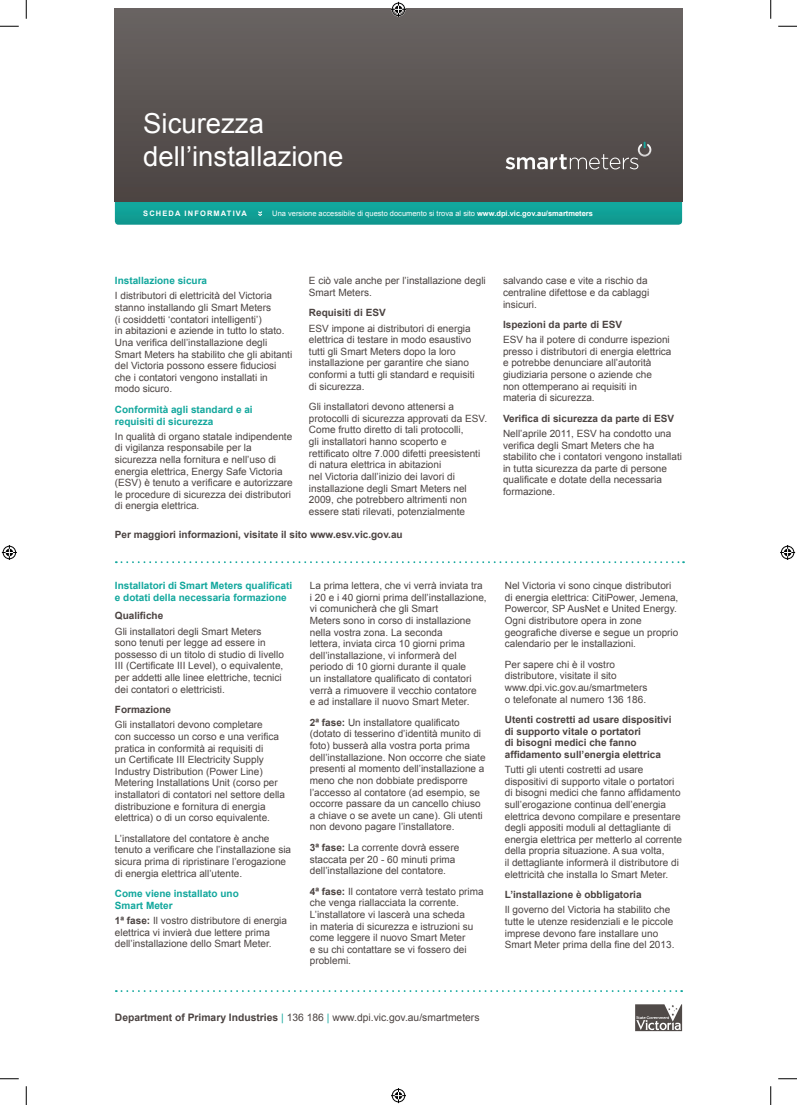
<style>
.page{position:relative;width:797px;height:1105px;background:#fff}
.page>*{position:absolute;margin:0;border:0;box-sizing:border-box;transform-origin:0 0}
.Title_White{font:27.5px/33px "Arial";color:#fff}
.Body_Sub_Heading__Me{font:10.25px "Arial";color:#4b4341}
.Body__Light_Charcoal{font:10px/11.6px "Arial";color:#4b4341}
.Body_Sub_Heading__Me-2{font:700 10px/11.6px "Arial";color:#4b4341}
.Body_Heading__Bold_O{font:700 10px/11.6px "Arial";color:#12a79d}
.Body_Sub_Heading__Me-3{font:7.5px "Arial";color:#fff}
.t1{font:700 7.5px "Arial";letter-spacing:.15em;color:#fff}
.s1{font-weight:700}
.s2{color:#12a79d}
</style>
<div class="page">
<div style="left:115px;top:9px;width:567px;height:193px;background:linear-gradient(to bottom,#696462,#4b4442)"></div>
<svg style="left:505px;top:142px;width:146px;height:27px;background:#6c6765"></svg>
<svg style="left:116px;top:561px;width:568px;height:2px"></svg>
<svg style="left:116px;top:990px;width:566px;height:2px"></svg>
<svg style="left:635px;top:1004px;width:47px;height:27px"></svg>
<svg style="left:115px;top:196px;width:567px;height:29px;background:#1f8d85"></svg>
<svg style="left:0;top:25px;width:19px;height:2px"></svg>
<svg style="left:778px;top:25px;width:19px;height:2px"></svg>
<svg style="left:0;top:1078px;width:19px;height:1px"></svg>
<svg style="left:778px;top:1078px;width:19px;height:1px"></svg>
<svg style="left:25px;top:0;width:2px;height:19px"></svg>
<svg style="left:25px;top:1086px;width:2px;height:19px"></svg>
<svg style="left:770px;top:0;width:1px;height:19px"></svg>
<svg style="left:770px;top:1086px;width:1px;height:19px"></svg>
<svg style="left:391px;top:2px;width:15px;height:15px"></svg>
<svg style="left:391px;top:1088px;width:15px;height:15px"></svg>
<svg style="left:2px;top:545px;width:15px;height:15px"></svg>
<svg style="left:780px;top:545px;width:15px;height:15px"></svg>
<p class="Title_White" style="left:143px;top:107px;width:202px">Sicurezza dell’installazione</p>
<p class="t1" style="left:143px;top:208px;width:105px">SCHEDA INFORMATIVA</p>
<p class="Body_Sub_Heading__Me-3" style="left:272px;top:209px;width:322px">Una versione accessibile di questo documento si trova al sito <span class="s1">www.dpi.vic.gov.au/smartmeters</span></p>
<p class="Body_Heading__Bold_O" style="left:115px;top:275px;width:94px">Installazione sicura</p>
<p class="Body__Light_Charcoal" style="left:115px;top:290px;width:179px">I distributori di elettricità del Victoria stanno installando gli Smart Meters<br>(i cosiddetti ‘contatori intelligenti’)<br>in abitazioni e aziende in tutto lo stato.<br>Una verifica dell’installazione degli Smart Meters ha stabilito che gli abitanti del Victoria possono essere fiduciosi che i contatori vengono installati in modo sicuro.</p>
<p class="Body_Heading__Bold_O" style="left:115px;top:404px;width:139px">Conformità agli standard e ai requisiti di sicurezza</p>
<p class="Body__Light_Charcoal" style="left:115px;top:430px;width:179px">In qualità di organo statale indipendente di vigilanza responsabile per la sicurezza nella fornitura e nell’uso di energia elettrica, Energy Safe Victoria (ESV) è tenuto a verificare e autorizzare le procedure di sicurezza dei distributori di energia elettrica.</p>
<p class="Body__Light_Charcoal" style="left:309px;top:275px;width:178px">E ciò vale anche per l’installazione degli<br>Smart Meters.</p>
<p class="Body_Sub_Heading__Me-2" style="left:309px;top:307px;width:78px">Requisiti di ESV</p>
<p class="Body__Light_Charcoal" style="left:309px;top:322px;width:167px">ESV impone ai distributori di energia elettrica di testare in modo esaustivo tutti gli Smart Meters dopo la loro installazione per garantire che siano conformi a tutti gli standard e requisiti di sicurezza.</p>
<p class="Body__Light_Charcoal" style="left:309px;top:401px;width:180px">Gli installatori devono attenersi a protocolli di sicurezza approvati da ESV.<br>Come frutto diretto di tali protocolli,<br>gli installatori hanno scoperto e rettificato oltre 7.000 difetti preesistenti di natura elettrica in abitazioni<br>nel Victoria dall’inizio dei lavori di installazione degli Smart Meters nel 2009, che potrebbero altrimenti non essere stati rilevati, potenzialmente</p>
<p class="Body_Sub_Heading__Me-2" style="left:115px;top:529px;width:289px">Per maggiori informazioni, visitate il sito www.esv.vic.gov.au</p>
<p class="Body_Heading__Bold_O" style="left:115px;top:580px;width:179px">Installatori di Smart Meters qualificati e dotati della necessaria formazione</p>
<p class="Body_Sub_Heading__Me-2" style="left:115px;top:610px;width:50px">Qualifiche</p>
<p class="Body__Light_Charcoal" style="left:115px;top:625px;width:170px">Gli installatori degli Smart Meters sono tenuti per legge ad essere in possesso di un titolo di studio di livello III (Certificate III Level), o equivalente, per addetti alle linee elettriche, tecnici dei contatori o elettricisti.</p>
<p class="Body_Sub_Heading__Me-2" style="left:115px;top:704px;width:58px">Formazione</p>
<p class="Body__Light_Charcoal" style="left:115px;top:719px;width:172px">Gli installatori devono completare<br>con successo un corso e una verifica pratica in conformità ai requisiti di<br>un Certificate III Electricity Supply Industry Distribution (Power Line)<br>Metering Installations Unit (corso per installatori di contatori nel settore della distribuzione e fornitura di energia elettrica) o di un corso equivalente.</p>
<p class="Body__Light_Charcoal" style="left:115px;top:832px;width:178px">L’installatore del contatore è anche tenuto a verificare che l’installazione sia sicura prima di ripristinare l’erogazione di energia elettrica all’utente.</p>
<p class="Body_Heading__Bold_O" style="left:115px;top:888px;width:125px">Come viene installato uno<br>Smart Meter</p>
<p class="Body__Light_Charcoal" style="left:115px;top:915px;width:174px"><span class="s1">1ª fase:</span> Il vostro distributore di energia elettrica vi invierà due lettere prima dell’installazione dello Smart Meter.</p>
<p class="Body__Light_Charcoal" style="left:310px;top:580px;width:178px">La prima lettera, che vi verrà inviata tra i 20 e i 40 giorni prima dell’installazione, vi comunicherà che gli Smart<br>Meters sono in corso di installazione nella vostra zona. La seconda<br>lettera, inviata circa 10 giorni prima dell’installazione, vi informerà del periodo di 10 giorni durante il quale<br>un installatore qualificato di contatori verrà a rimuovere il vecchio contatore<br>e ad installare il nuovo Smart Meter.</p>
<p class="Body__Light_Charcoal" style="left:310px;top:716px;width:177px"><span class="s1">2ª fase:</span> Un installatore qualificato (dotato di tesserino d’identità munito di foto) busserà alla vostra porta prima dell’installazione. Non occorre che siate presenti al momento dell’installazione a meno che non dobbiate predisporre l’accesso al contatore (ad esempio, se occorre passare da un cancello chiuso a chiave o se avete un cane). Gli utenti non devono pagare l’installatore.</p>
<p class="Body__Light_Charcoal" style="left:310px;top:842px;width:151px"><span class="s1">3ª fase:</span> La corrente dovrà essere staccata per 20 - 60 minuti prima dell’installazione del contatore.</p>
<p class="Body__Light_Charcoal" style="left:310px;top:885px;width:175px"><span class="s1">4ª fase:</span> Il contatore verrà testato prima che venga riallacciata la corrente.<br>L’installatore vi lascerà una scheda<br>in materia di sicurezza e istruzioni su come leggere il nuovo Smart Meter<br>e su chi contattare se vi fossero dei problemi.</p>
<p class="Body__Light_Charcoal" style="left:503px;top:275px;width:148px">salvando case e vite a rischio da centraline difettose e da cablaggi insicuri.</p>
<p class="Body_Sub_Heading__Me-2" style="left:503px;top:319px;width:120px">Ispezioni da parte di ESV</p>
<p class="Body__Light_Charcoal" style="left:503px;top:334px;width:170px">ESV ha il potere di condurre ispezioni presso i distributori di energia elettrica e potrebbe denunciare all’autorità giudiziaria persone o aziende che<br>non ottemperano ai requisiti in materia di sicurezza.</p>
<p class="Body_Sub_Heading__Me-2" style="left:503px;top:413px;width:173px">Verifica di sicurezza da parte di ESV</p>
<p class="Body__Light_Charcoal" style="left:503px;top:428px;width:180px">Nell’aprile 2011, ESV ha condotto una verifica degli Smart Meters che ha stabilito che i contatori vengono installati in tutta sicurezza da parte di persone qualificate e dotate della necessaria formazione.</p>
<p class="Body__Light_Charcoal" style="left:505px;top:580px;width:175px">Nel Victoria vi sono cinque distributori di energia elettrica: CitiPower, Jemena, Powercor, SP AusNet e United Energy.<br>Ogni distributore opera in zone geografiche diverse e segue un proprio calendario per le installazioni.</p>
<p class="Body__Light_Charcoal" style="left:505px;top:658px;width:144px">Per sapere chi è il vostro distributore, visitate il sito www.dpi.vic.gov.au/smartmeters o telefonate al numero 136 186.</p>
<p class="Body_Sub_Heading__Me-2" style="left:505px;top:714px;width:168px">Utenti costretti ad usare dispositivi di supporto vitale o portatori<br>di bisogni medici che fanno affidamento sull’energia elettrica</p>
<p class="Body__Light_Charcoal" style="left:505px;top:764px;width:179px">Tutti gli utenti costretti ad usare dispositivi di supporto vitale o portatori di bisogni medici che fanno affidamento sull’erogazione continua dell’energia elettrica devono compilare e presentare degli appositi moduli al dettagliante di energia elettrica per metterlo al corrente della propria situazione. A sua volta,<br>il dettagliante informerà il distributore di elettricità che installa lo Smart Meter.</p>
<p class="Body_Sub_Heading__Me-2" style="left:505px;top:889px;width:138px">L’installazione è obbligatoria</p>
<p class="Body__Light_Charcoal" style="left:505px;top:904px;width:171px">Il governo del Victoria ha stabilito che tutte le utenze residenziali e le piccole imprese devono fare installare uno Smart Meter prima della fine del 2013.</p>
<p class="Body_Sub_Heading__Me" style="left:115px;top:1010px;width:366px"><span class="s1">Department of Primary Industries</span> <span class="s2">|</span> 136 186 <span class="s2">|</span> www.dpi.vic.gov.au/smartmeters</p>
</div>
